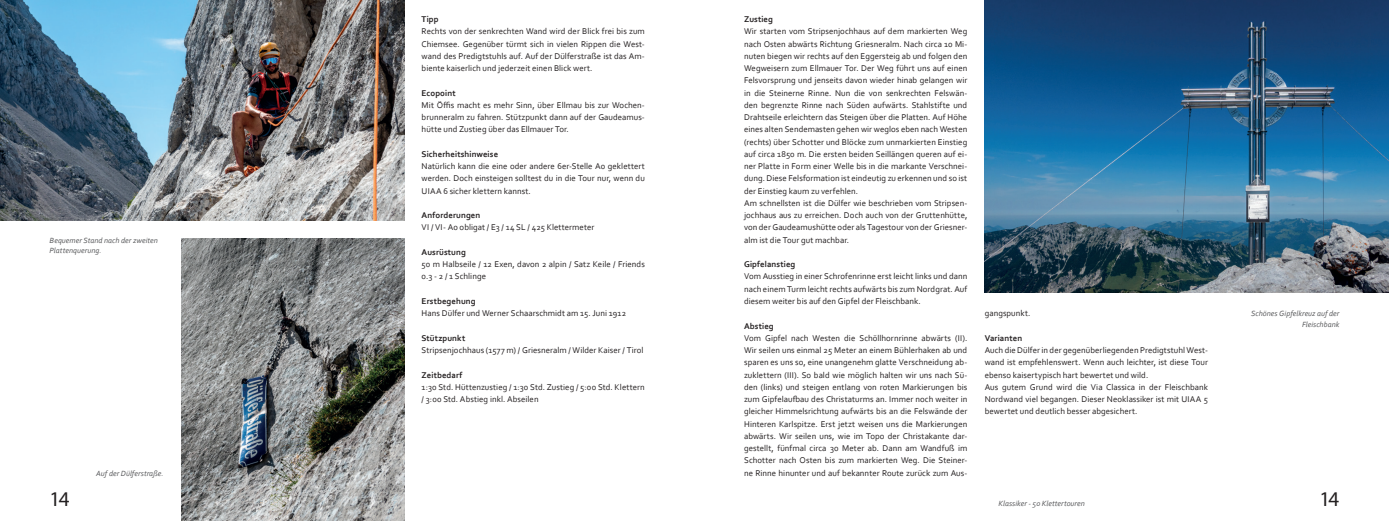
<style>
.page{position:relative;width:1389px;height:521px;background:#fff}
.page>*{position:absolute;margin:0;border:0;box-sizing:border-box;transform-origin:0 0}
.t1{font:21px "Myriad Pro";color:#231f20}
.t2{font:8.75px/12.2px "Corbel";letter-spacing:.005em;color:#231f20;text-align:justify}
.t3{font:700 8.75px "Corbel";letter-spacing:.01em;color:#231f20}
.t4{font:italic 7.88px/10.5px "Corbel";letter-spacing:.005em;color:#57585a}
</style>
<div class="page">
<img style="left:181px;top:238px;width:223px;height:283px">
<img style="left:985px;top:0;width:404px;height:292px">
<img style="left:0;top:0;width:404px;height:221px">
<p class="t4" style="left:50px;top:235px;width:110px">Bequemer Stand nach der zweiten<br>Plattenquerung.</p>
<h1 class="t1" style="left:50px;top:486px;width:22px">14</h1>
<p class="t4" style="left:96px;top:467px;width:69px">Auf der Dülferstraße.</p>
<p class="t3" style="left:422px;top:14px;width:19px">Tipp</p>
<p class="t2" style="left:422px;top:25px;width:225px">Rechts von der senkrechten Wand wird der Blick frei bis zum Chiemsee. Gegenüber türmt sich in vielen Rippen die West&shy;wand des Predigtstuhls auf. Auf der Dülferstraße ist das Am&shy;biente kaiserlich und jederzeit einen Blick wert.</p>
<p class="t3" style="left:422px;top:87px;width:36px">Ecopoint</p>
<p class="t2" style="left:422px;top:99px;width:225px">Mit Öffis macht es mehr Sinn, über Ellmau bis zur Wochen&shy;brunneralm zu fahren. Stützpunkt dann auf der Gaudeamus&shy;hütte und Zustieg über das Ellmauer Tor.</p>
<p class="t3" style="left:422px;top:149px;width:78px">Sicherheitshinweise</p>
<p class="t2" style="left:422px;top:160px;width:225px">Natürlich kann die eine oder andere 6er-Stelle A0 geklettert werden. Doch einsteigen solltest du in die Tour nur, wenn du UIAA 6 sicher klettern kannst.</p>
<p class="t3" style="left:422px;top:210px;width:60px">Anforderungen</p>
<p class="t2" style="left:422px;top:221px;width:174px">VI / VI- A0 obligat / E3 / 14 SL / 425 Klettermeter</p>
<p class="t3" style="left:422px;top:247px;width:46px">Ausrüstung</p>
<p class="t2" style="left:422px;top:258px;width:225px">50 m Halbseile / 12 Exen, davon 2 alpin / Satz Keile / Friends<br>0.3 - 2 / 1 Schlinge</p>
<p class="t3" style="left:422px;top:296px;width:55px">Erstbegehung</p>
<p class="t2" style="left:422px;top:307px;width:206px">Hans Dülfer und Werner Schaarschmidt am 15. Juni 1912</p>
<p class="t3" style="left:422px;top:332px;width:45px">Stützpunkt</p>
<p class="t2" style="left:422px;top:344px;width:223px">Stripsenjochhaus (1577 m) / Griesneralm / Wilder Kaiser / Tirol</p>
<p class="t3" style="left:422px;top:369px;width:42px">Zeitbedarf</p>
<p class="t2" style="left:422px;top:380px;width:225px">1:30 Std. Hüttenzustieg / 1:30 Std. Zustieg / 5:00 Std. Klettern / 3:00 Std. Abstieg inkl. Abseilen</p>
<p class="t3" style="left:744px;top:14px;width:30px">Zustieg</p>
<p class="t2" style="left:744px;top:25px;width:225px;text-align:left">Wir starten vom Stripsenjochhaus auf dem markierten Weg nach Osten abwärts Richtung Griesneralm. Nach circa 10 Mi&shy;nuten biegen wir rechts auf den Eggersteig ab und folgen den Wegweisern zum Ellmauer Tor. Der Weg führt uns auf einen Felsvorsprung und jenseits davon wieder hinab gelangen wir in die Steinerne Rinne. Nun die von senkrechten Felswän&shy;den begrenzte Rinne nach Süden aufwärts. Stahlstifte und Drahtseile erleichtern das Steigen über die Platten. Auf Höhe eines alten Sendemasten gehen wir weglos eben nach Westen (rechts) über Schotter und Blöcke zum unmarkierten Einstieg auf circa 1850 m. Die ersten beiden Seillängen queren auf ei&shy;ner Platte in Form einer Welle bis in die markante Verschnei&shy;dung. Diese Felsformation ist eindeutig zu erkennen und so ist der Einstieg kaum zu verfehlen.<br>Am schnellsten ist die Dülfer wie beschrieben vom Stripsen&shy;jochhaus aus zu erreichen. Doch auch von der Gruttenhütte, von der Gaudeamushütte oder als Tagestour von der Griesner&shy;alm ist die Tour gut machbar.</p>
<p class="t3" style="left:744px;top:259px;width:53px">Gipfelanstieg</p>
<p class="t2" style="left:744px;top:270px;width:225px">Vom Ausstieg in einer Schrofenrinne erst leicht links und dann nach einem Turm leicht rechts aufwärts bis zum Nordgrat. Auf diesem weiter bis auf den Gipfel der Fleischbank.</p>
<p class="t3" style="left:744px;top:320px;width:31px">Abstieg</p>
<p class="t2" style="left:744px;top:331px;width:225px">Vom Gipfel nach Westen die Schöllhornrinne abwärts (II).<br>Wir seilen uns einmal 25 Meter an einem Bühlerhaken ab und sparen es uns so, eine unangenehm glatte Verschneidung ab&shy;zuklettern (III). So bald wie möglich halten wir uns nach Sü&shy;den (links) und steigen entlang von roten Markierungen bis zum Gipfelaufbau des Christaturms an. Immer noch weiter in gleicher Himmelsrichtung aufwärts bis an die Felswände der Hinteren Karlspitze. Erst jetzt weisen uns die Markierungen abwärts. Wir seilen uns, wie im Topo der Christakante dar&shy;gestellt, fünfmal circa 30 Meter ab. Dann am Wandfuß im Schotter nach Osten bis zum markierten Weg. Die Steiner&shy;ne Rinne hinunter und auf bekannter Route zurück zum Aus-</p>
<p class="t2" style="left:985px;top:307px;width:47px">gangspunkt.</p>
<p class="t3" style="left:985px;top:332px;width:39px">Varianten</p>
<p class="t2" style="left:985px;top:344px;width:225px;text-align:left">Auch die Dülfer in der gegenüberliegenden Predigtstuhl West&shy;wand ist empfehlenswert. Wenn auch leichter, ist diese Tour ebenso kaisertypisch hart bewertet und wild.<br>Aus gutem Grund wird die Via Classica in der Fleischbank Nordwand viel begangen. Dieser Neoklassiker ist mit UIAA 5 bewertet und deutlich besser abgesichert.</p>
<p class="t4" style="left:1251px;top:308px;width:90px;text-align:right">Schönes Gipfelkreuz auf der<br>Fleischbank</p>
<p class="t4" style="left:999px;top:498px;width:88px">Klassiker - 50 Klettertouren</p>
<h1 class="t1" style="left:1319px;top:486px;width:22px">14</h1>
</div>
